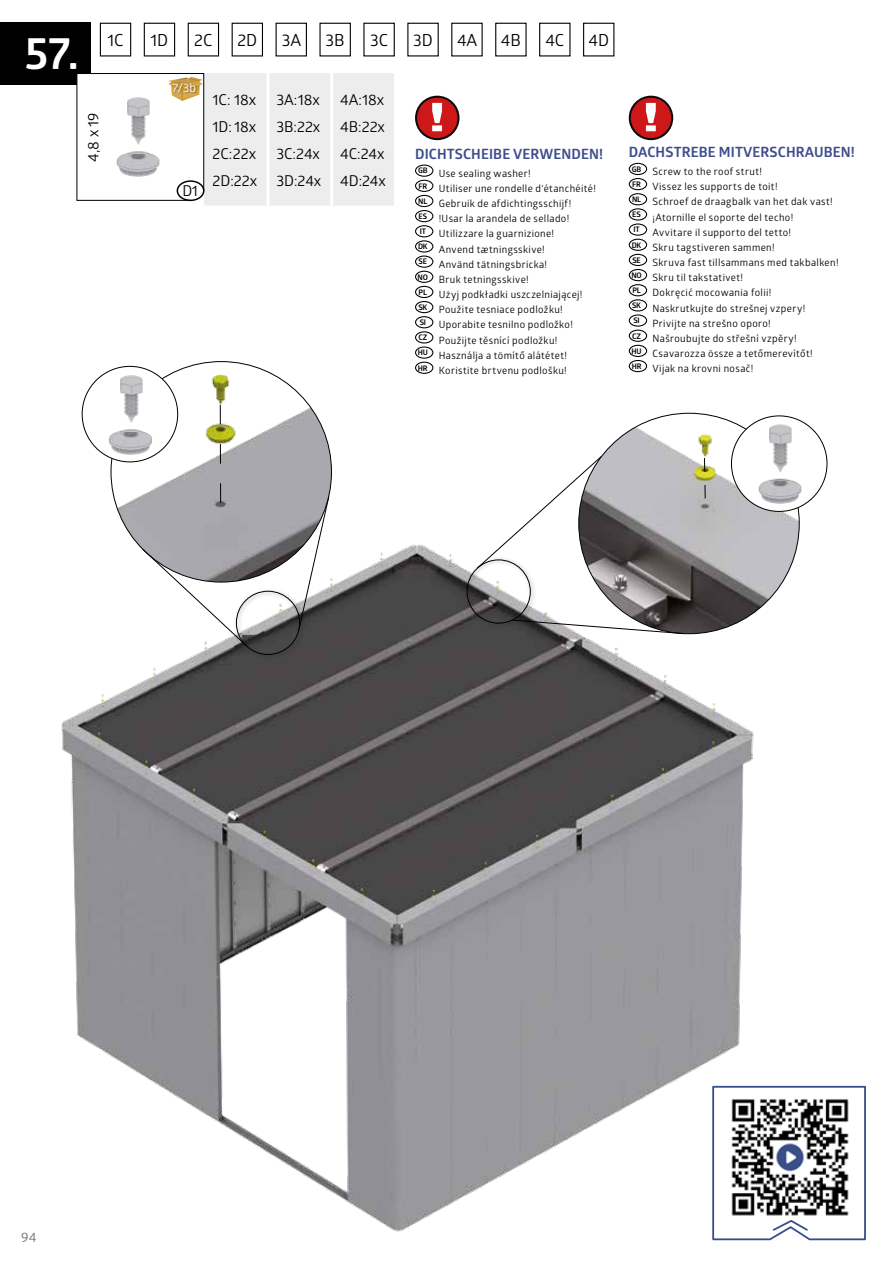
<style>
.page{position:relative;width:893px;height:1263px;background:#fff}
.page>*{position:absolute;margin:0;border:0;box-sizing:border-box;transform-origin:0 0}
.t1{font:700 45px "Glober";color:#fff}
.t2{font:16.65px "Glober";color:#000}
.t3{font:15px/27px "Glober";color:#000;text-align:justify}
.t4{font:700 14.1px "Glober";letter-spacing:.01em;color:#3d4c8d}
.t5{font:13.5px "Glober";color:#706f6f}
.t6{font:12px "Glober";color:#fff}
.t7{font:10.05px/15.1px "Glober";letter-spacing:.04em;color:#000}
.t8{font:700 7.65px "Glober";letter-spacing:-.025em;color:#000}
</style>
<div class="page">
<div style="left:100px;top:23px;width:31px;height:33px;border:1px solid #000"></div>
<div style="left:144px;top:23px;width:31px;height:33px;border:1px solid #000"></div>
<div style="left:188px;top:23px;width:31px;height:33px;border:1px solid #000"></div>
<div style="left:232px;top:23px;width:31px;height:33px;border:1px solid #000"></div>
<div style="left:276px;top:23px;width:31px;height:33px;border:1px solid #000"></div>
<div style="left:319px;top:23px;width:32px;height:33px;border:1px solid #000"></div>
<div style="left:363px;top:23px;width:32px;height:33px;border:1px solid #000"></div>
<div style="left:495px;top:23px;width:32px;height:33px;border:1px solid #000"></div>
<div style="left:539px;top:23px;width:31px;height:33px;border:1px solid #000"></div>
<div style="left:583px;top:23px;width:31px;height:33px;border:1px solid #000"></div>
<img style="left:111px;top:362px;width:220px;height:220px;border-radius:110px">
<img style="left:579px;top:413px;width:220px;height:221px;border-radius:110px">
<img style="left:61px;top:529px;width:734px;height:703px">
<div style="left:233px;top:588px;width:73px;height:73px;background:#000;opacity:.75"></div>
<div style="left:236px;top:591px;width:64px;height:64px;border:1px solid #000;border-radius:50%"></div>
<div style="left:464px;top:556px;width:72px;height:73px;background:#000;opacity:.75"></div>
<div style="left:467px;top:560px;width:64px;height:63px;border:1px solid #000;border-radius:50%"></div>
<svg style="left:299px;top:496px;width:30px;height:133px"></svg>
<svg style="left:512px;top:620px;width:172px;height:14px"></svg>
<svg style="left:477px;top:456px;width:125px;height:112px"></svg>
<svg style="left:142px;top:549px;width:104px;height:96px"></svg>
<svg style="left:220px;top:405px;width:1px;height:98px"></svg>
<svg style="left:704px;top:457px;width:2px;height:42px"></svg>
<div style="left:82px;top:366px;width:96px;height:96px;background:#fff;border-radius:50%"></div>
<img style="left:99px;top:431px;width:62px;height:27px">
<img style="left:109px;top:370px;width:46px;height:61px">
<div style="left:731px;top:416px;width:96px;height:96px;background:#fff;border-radius:50%"></div>
<img style="left:748px;top:481px;width:63px;height:26px">
<img style="left:758px;top:419px;width:46px;height:62px">
<svg style="left:711px;top:1085px;width:155px;height:156px"></svg>
<img style="left:726px;top:1093px;width:128px;height:125px">
<div style="left:0;top:23px;width:91px;height:62px;background:#000"></div>
<svg style="left:76px;top:73px;width:318px;height:133px"></svg>
<div style="left:172px;top:83px;width:26px;height:11px;background:#000;opacity:.4"></div>
<div style="left:415px;top:165px;width:18px;height:12px;border:1px solid #000;border-radius:50%"></div>
<div style="left:415px;top:180px;width:18px;height:12px;border:1px solid #000;border-radius:50%"></div>
<div style="left:415px;top:195px;width:18px;height:12px;border:1px solid #000;border-radius:50%"></div>
<div style="left:415px;top:210px;width:18px;height:12px;border:1px solid #000;border-radius:50%"></div>
<div style="left:415px;top:225px;width:18px;height:12px;border:1px solid #000;border-radius:50%"></div>
<div style="left:415px;top:240px;width:18px;height:13px;border:1px solid #000;border-radius:50%"></div>
<div style="left:415px;top:255px;width:18px;height:13px;border:1px solid #000;border-radius:50%"></div>
<div style="left:415px;top:271px;width:18px;height:12px;border:1px solid #000;border-radius:50%"></div>
<div style="left:415px;top:286px;width:18px;height:12px;border:1px solid #000;border-radius:50%"></div>
<div style="left:415px;top:301px;width:18px;height:12px;border:1px solid #000;border-radius:50%"></div>
<div style="left:415px;top:316px;width:18px;height:12px;border:1px solid #000;border-radius:50%"></div>
<div style="left:415px;top:331px;width:18px;height:12px;border:1px solid #000;border-radius:50%"></div>
<div style="left:415px;top:346px;width:18px;height:13px;border:1px solid #000;border-radius:50%"></div>
<div style="left:415px;top:362px;width:18px;height:12px;border:1px solid #000;border-radius:50%"></div>
<div style="left:416px;top:97px;width:42px;height:42px;background:#cd1719;border-radius:50%"></div>
<div style="left:415px;top:96px;width:44px;height:44px;border:2px solid #0a0a0a;border-radius:50%"></div>
<svg style="left:432px;top:103px;width:10px;height:28px"></svg>
<div style="left:629px;top:163px;width:18px;height:12px;border:1px solid #000;border-radius:50%"></div>
<div style="left:629px;top:178px;width:18px;height:12px;border:1px solid #000;border-radius:50%"></div>
<div style="left:629px;top:193px;width:18px;height:12px;border:1px solid #000;border-radius:50%"></div>
<div style="left:629px;top:208px;width:18px;height:13px;border:1px solid #000;border-radius:50%"></div>
<div style="left:629px;top:223px;width:18px;height:13px;border:1px solid #000;border-radius:50%"></div>
<div style="left:629px;top:239px;width:18px;height:12px;border:1px solid #000;border-radius:50%"></div>
<div style="left:629px;top:254px;width:18px;height:12px;border:1px solid #000;border-radius:50%"></div>
<div style="left:629px;top:269px;width:18px;height:12px;border:1px solid #000;border-radius:50%"></div>
<div style="left:629px;top:284px;width:18px;height:12px;border:1px solid #000;border-radius:50%"></div>
<div style="left:629px;top:299px;width:18px;height:12px;border:1px solid #000;border-radius:50%"></div>
<div style="left:629px;top:314px;width:18px;height:13px;border:1px solid #000;border-radius:50%"></div>
<div style="left:629px;top:330px;width:18px;height:12px;border:1px solid #000;border-radius:50%"></div>
<div style="left:629px;top:345px;width:18px;height:12px;border:1px solid #000;border-radius:50%"></div>
<div style="left:629px;top:360px;width:18px;height:12px;border:1px solid #000;border-radius:50%"></div>
<div style="left:630px;top:97px;width:42px;height:42px;background:#cd1719;border-radius:50%"></div>
<div style="left:629px;top:96px;width:44px;height:44px;border:2px solid #0a0a0a;border-radius:50%"></div>
<svg style="left:646px;top:103px;width:10px;height:28px"></svg>
<h1 class="t1" style="left:25px;top:20px;width:56px">57.2</h1>
<h2 class="t2" style="left:108px;top:28px;width:18px">1C</h2>
<h2 class="t2" style="left:151px;top:28px;width:19px">1D</h2>
<h2 class="t2" style="left:194px;top:28px;width:20px">2C</h2>
<h2 class="t2" style="left:237px;top:28px;width:21px">2D</h2>
<h2 class="t2" style="left:282px;top:28px;width:21px">3A</h2>
<h2 class="t2" style="left:326px;top:28px;width:21px">3B</h2>
<h2 class="t2" style="left:370px;top:28px;width:19px">3C</h2>
<h2 class="t2" style="left:413px;top:28px;width:21px">3D</h2>
<h2 class="t2" style="left:457px;top:28px;width:22px">4A</h2>
<h2 class="t2" style="left:501px;top:28px;width:22px">4B</h2>
<h2 class="t2" style="left:545px;top:28px;width:20px">4C</h2>
<h2 class="t2" style="left:588px;top:28px;width:22px">4D</h2>
<h3 class="t3" style="left:79px;top:162px;width:51px;rotate:-90deg">4,8 x 19</h3>
<p class="t6" style="left:173px;top:79px;width:25px">7/3b</p>
<h3 class="t3" style="left:182px;top:176px;width:17px">D1</h3>
<h3 class="t3" style="left:213px;top:86px;width:46px">1C: 18x 1D: 18x 2C:22x 2D:22x</h3>
<h3 class="t3" style="left:276px;top:86px;width:47px">3A:18x 3B:22x 3C:24x 3D:24x</h3>
<h3 class="t3" style="left:340px;top:86px;width:47px;text-align:left">4A:18x<br>4B:22x<br>4C:24x<br>4D:24x</h3>
<h3 class="t4" style="left:415px;top:143px;width:189px">DICHTSCHEIBE VERWENDEN!</h3>
<p class="t7" style="left:418px;top:165px;width:179px"><sup>GB</sup> Use sealing washer!<br><sup>FR</sup> Utiliser une rondelle d‘étanchéité!<br><sup>NL</sup> Gebruik de afdichtingsschijf!<br><sup>ES</sup> !Usar la arandela de sellado!</p>
<p class="t8" style="left:420px;top:226px;width:8px">IT</p>
<p class="t7" style="left:418px;top:226px;width:166px;text-indent:21px">Utilizzare la guarnizione!<br><sup>DK</sup> Anvend tætningsskive!<br><sup>SE</sup> Använd tätningsbricka!<br><sup>NO</sup> Bruk tetningsskive!<br><sup>PL</sup> Użyj podkładki uszczelniającej!<br><sup>SK</sup> Použite tesniace podložku!</p>
<p class="t8" style="left:420px;top:317px;width:8px">SI</p>
<p class="t7" style="left:418px;top:317px;width:157px;text-indent:21px">Uporabite tesnilno podložko!<br><sup>CZ</sup> Použijte těsnící podložku!<br><sup>HU</sup> Használja a tömítő alátétet!<br><sup>HR</sup> Koristite brtvenu podlošku!</p>
<h3 class="t4" style="left:629px;top:142px;width:228px">DACHSTREBE MITVERSCHRAUBEN!</h3>
<p class="t7" style="left:632px;top:163px;width:203px"><sup>GB</sup> Screw to the roof strut!<br><sup>FR</sup> Vissez les supports de toit!<br><sup>NL</sup> Schroef de draagbalk van het dak vast!<br><sup>ES</sup> ¡Atornille el soporte del techo!</p>
<p class="t8" style="left:633px;top:224px;width:8px">IT</p>
<p class="t7" style="left:631px;top:224px;width:209px;text-indent:21px">Avvitare il supporto del tetto!<br><sup>DK</sup> Skru tagstiveren sammen!<br><sup>SE</sup> Skruva fast tillsammans med takbalken!<br><sup>NO</sup> Skru til takstativet!<br><sup>PL</sup> Dokręcić mocowania folii!<br><sup>SK</sup> Naskrutkujte do strešnej vzpery!</p>
<p class="t8" style="left:633px;top:315px;width:8px">SI</p>
<p class="t7" style="left:631px;top:315px;width:183px;text-indent:21px">Privijte na strešno oporo!<br><sup>CZ</sup> Našroubujte do střešní vzpěry!<br><sup>HU</sup> Csavarozza össze a tetőmerevítőt!<br><sup>HR</sup> Vijak na krovni nosač!</p>
<h3 class="t5" style="left:21px;top:1227px;width:17px">94</h3>
</div>
